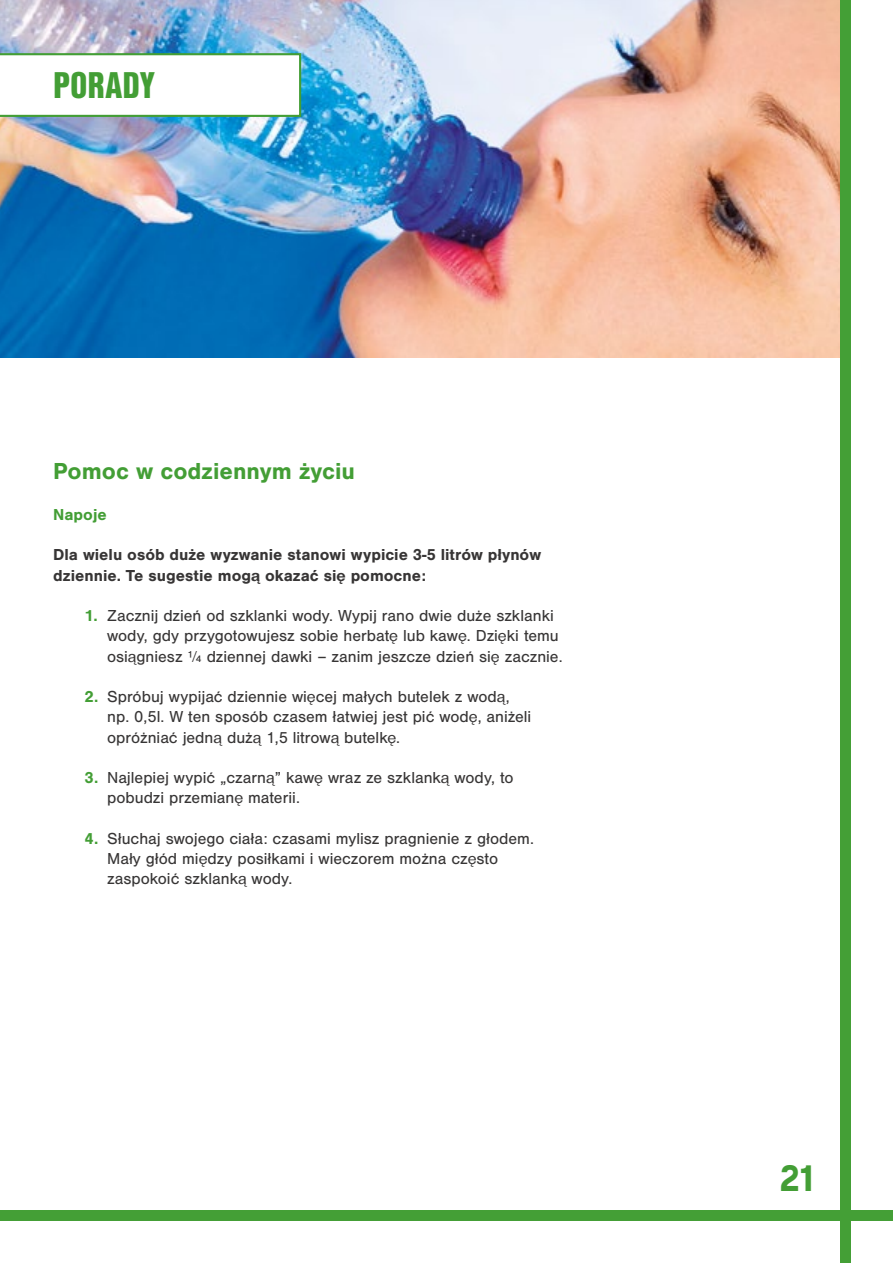
<style>
.page{position:relative;width:893px;height:1263px;background:#fff}
.page>*{position:absolute;margin:0;border:0;box-sizing:border-box;transform-origin:0 0}
.t1{font:700 37.5px "Lunchtype";color:#439e35}
.t2{font:900 36px "Nimbus San Con L";letter-spacing:.01em;color:#439e35}
.t3{font:700 24px "Nimbus San";color:#439e35}
.t4{font:16.5px/20.2px "Nimbus San";color:#373535}
.t5{font:700 16.5px/20.2px "Nimbus San";color:#373535}
.t6{font:700 16.5px "Nimbus San";color:#439e35}
.s1{font-weight:700;color:#439e35}
</style>
<div class="page">
<img style="left:0;top:0;width:840px;height:358px">
<svg style="left:0;top:53px;width:301px;height:64px"></svg>
<div style="left:840px;top:0;width:10px;height:1263px;background:#449f36"></div>
<div style="left:0;top:1210px;width:893px;height:10px;background:#449f36"></div>
<h2 class="t2" style="left:53px;top:58px;width:103px">PORADY</h2>
<h3 class="t3" style="left:53px;top:458px;width:303px">Pomoc w codziennym życiu</h3>
<p class="t6" style="left:53px;top:505px;width:55px">Napoje</p>
<p class="t5" style="left:53px;top:545px;width:489px">Dla wielu osób duże wyzwanie stanowi wypicie 3-5 litrów płynów dziennie. Te sugestie mogą okazać się pomocne:</p>
<p class="t4" style="left:107px;top:606px;width:457px;text-indent:-23px"><span class="s1">1.</span> Zacznij dzień od szklanki wody. Wypij rano dwie duże szklanki wody, gdy przygotowujesz sobie herbatę lub kawę. Dzięki temu osiągniesz ¼ dziennej dawki – zanim jeszcze dzień się zacznie.</p>
<p class="t4" style="left:107px;top:687px;width:426px;text-indent:-23px"><span class="s1">2.</span> Spróbuj wypijać dziennie więcej małych butelek z wodą, np. 0,5l. W ten sposób czasem łatwiej jest pić wodę, aniżeli opróżniać jedną dużą 1,5 litrową butelkę.</p>
<p class="t4" style="left:107px;top:768px;width:408px;text-indent:-23px"><span class="s1">3.</span> Najlepiej wypić „czarną” kawę wraz ze szklanką wody, to pobudzi przemianę materii.</p>
<p class="t4" style="left:107px;top:828px;width:428px;text-indent:-23px"><span class="s1">4.</span> Słuchaj swojego ciała: czasami mylisz pragnienie z głodem.<br>Mały głód między posiłkami i wieczorem można często zaspokoić szklanką wody.</p>
<h1 class="t1" style="left:779px;top:1154px;width:36px">21</h1>
</div>
